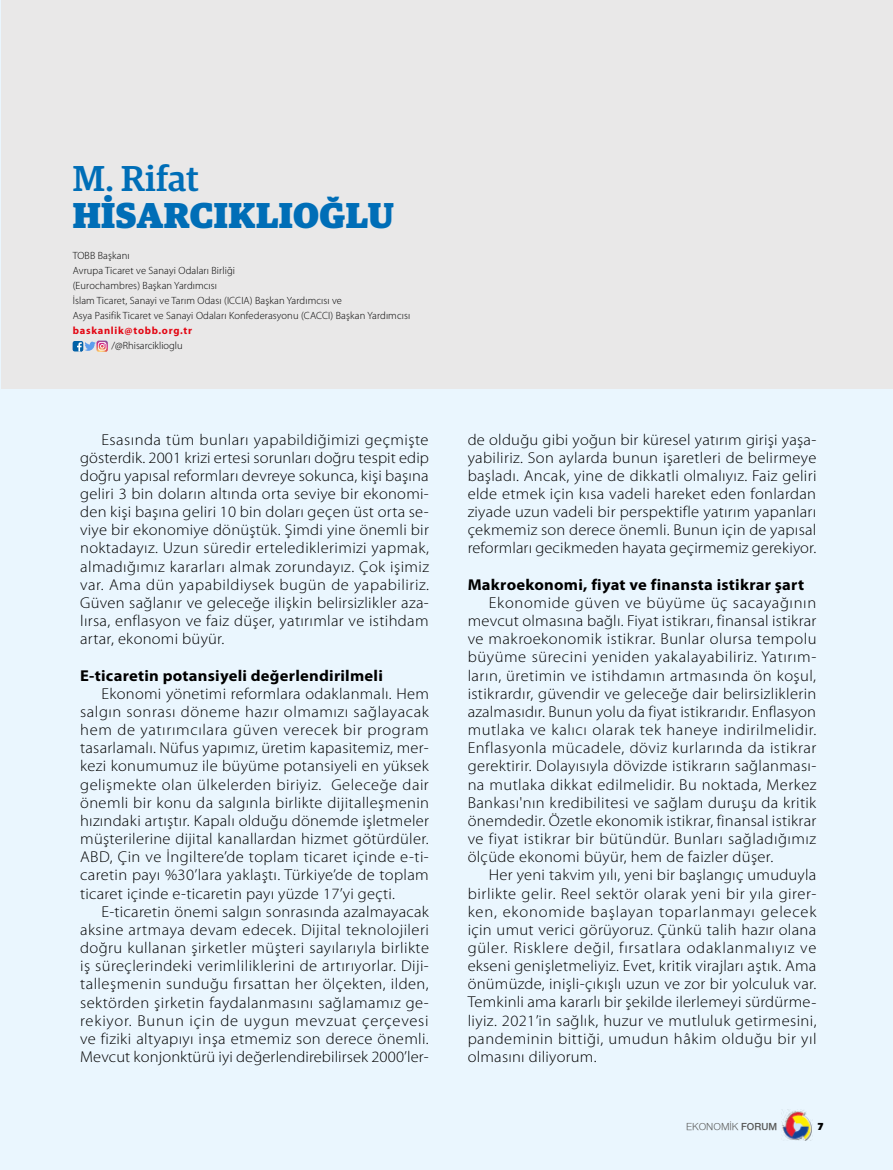
<style>
.page{position:relative;width:893px;height:1170px;background:#fff}
.page>*{position:absolute;margin:0;border:0;box-sizing:border-box;transform-origin:0 0}
.t1{font:900 36px "Guardian Egyp";letter-spacing:.01em;color:#006eb7}
.t2{font:500 36px "Guardian Egyp";letter-spacing:.005em;color:#006eb7}
.t3{font:300 15.75px/18.1px "Myriad Pro";letter-spacing:.015em;color:#000;text-align:justify;scale:1.05 1}
.t4{font:700 15.75px "Myriad Pro";letter-spacing:.015em;color:#000;scale:1.05 1}
.t5{font:300 10.5px/15px "Myriad Pro";letter-spacing:.01em;color:#000}
.t6{font:700 10.5px "Myriad Pro";letter-spacing:.07em;color:#e30613}
.t7{font:10.5px "Nimbus Sans Novus";color:#575756}
.t8{font:900 10.5px "PF Agora Sans Pro";color:#000}
.s1{font-weight:600}
</style>
<div class="page">
<div style="left:0;top:0;width:893px;height:1169px;background:#eaf6fe"></div>
<div style="left:1px;top:0;width:892px;height:388px;background:#e9e8e8"></div>
<img style="left:781px;top:1109px;width:31px;height:31px">
<svg style="left:73px;top:340px;width:35px;height:12px"></svg>
<h1 class="t2" style="left:73px;top:152px;width:128px">M. Rifat</h1>
<h1 class="t1" style="left:73px;top:187px;width:323px">HİSARCIKLIOĞLU</h1>
<p class="t5" style="left:73px;top:248px;width:339px">TOBB Başkanı<br>Avrupa Ticaret ve Sanayi Odaları Birliği<br>(Eurochambres) Başkan Yardımcısı<br>İslam Ticaret, Sanayi ve Tarım Odası (ICCIA) Başkan Yardımcısı ve<br>Asya Pasifik Ticaret ve Sanayi Odaları Konfederasyonu (CACCI) Başkan Yardımcısı</p>
<p class="t6" style="left:73px;top:324px;width:121px">baskanlik@tobb.org.tr</p>
<p class="t5" style="left:112px;top:338px;width:73px">/@Rhisarciklioglu</p>
<p class="t3" style="left:80px;top:430px;width:334px;text-indent:21px">Esasında tüm bunları yapabildiğimizi geçmişte gösterdik. 2001 krizi ertesi sorunları doğru tespit edip doğru yapısal reformları devreye sokunca, kişi başına geliri 3 bin doların altında orta seviye bir ekonomi&shy;den kişi başına geliri 10 bin doları geçen üst orta se&shy;viye bir ekonomiye dönüştük. Şimdi yine önemli bir noktadayız. Uzun süredir ertelediklerimizi yapmak, almadığımız kararları almak zorundayız. Çok işimiz var. Ama dün yapabildiysek bugün de yapabiliriz.<br>Güven sağlanır ve geleceğe ilişkin belirsizlikler aza&shy;lırsa, enflasyon ve faiz düşer, yatırımlar ve istihdam artar, ekonomi büyür.</p>
<p class="t4" style="left:80px;top:666px;width:290px">E-ticaretin potansiyeli değerlendirilmeli</p>
<p class="t3" style="left:80px;top:684px;width:334px;text-indent:21px">Ekonomi yönetimi reformlara odaklanmalı. Hem salgın sonrası döneme hazır olmamızı sağlayacak hem de yatırımcılara güven verecek bir program tasarlamalı. Nüfus yapımız, üretim kapasitemiz, mer&shy;kezi konumumuz ile büyüme potansiyeli en yüksek gelişmekte olan ülkelerden biriyiz. Geleceğe dair önemli bir konu da salgınla birlikte dijitalleşmenin hızındaki artıştır. Kapalı olduğu dönemde işletmeler müşterilerine dijital kanallardan hizmet götürdüler.<br>ABD, Çin ve İngiltere’de toplam ticaret içinde e-ti&shy;caretin payı %30’lara yaklaştı. Türkiye’de de toplam ticaret içinde e-ticaretin payı yüzde 17’yi geçti.</p>
<p class="t3" style="left:80px;top:902px;width:334px;text-indent:21px">E-ticaretin önemi salgın sonrasında azalmayacak aksine artmaya devam edecek. Dijital teknolojileri doğru kullanan şirketler müşteri sayılarıyla birlikte iş süreçlerindeki verimliliklerini de artırıyorlar. Diji&shy;talleşmenin sunduğu fırsattan her ölçekten, ilden, sektörden şirketin faydalanmasını sağlamamız ge&shy;rekiyor. Bunun için de uygun mevzuat çerçevesi ve fiziki altyapıyı inşa etmemiz son derece önemli.<br>Mevcut konjonktürü iyi değerlendirebilirsek 2000’ler-</p>
<p class="t3" style="left:468px;top:430px;width:334px">de olduğu gibi yoğun bir küresel yatırım girişi yaşa&shy;yabiliriz. Son aylarda bunun işaretleri de belirmeye başladı. Ancak, yine de dikkatli olmalıyız. Faiz geliri elde etmek için kısa vadeli hareket eden fonlardan ziyade uzun vadeli bir perspektifle yatırım yapanları çekmemiz son derece önemli. Bunun için de yapısal reformları gecikmeden hayata geçirmemiz gerekiyor.</p>
<p class="t4" style="left:468px;top:575px;width:322px">Makroekonomi, fiyat ve finansta istikrar şart</p>
<p class="t3" style="left:468px;top:594px;width:334px;text-indent:21px">Ekonomide güven ve büyüme üç sacayağının mevcut olmasına bağlı. Fiyat istikrarı, finansal istikrar ve makroekonomik istikrar. Bunlar olursa tempolu büyüme sürecini yeniden yakalayabiliriz. Yatırım&shy;ların, üretimin ve istihdamın artmasında ön koşul, istikrardır, güvendir ve geleceğe dair belirsizliklerin azalmasıdır. Bunun yolu da fiyat istikrarıdır. Enflasyon mutlaka ve kalıcı olarak tek haneye indirilmelidir.<br>Enflasyonla mücadele, döviz kurlarında da istikrar gerektirir. Dolayısıyla dövizde istikrarın sağlanması&shy;na mutlaka dikkat edilmelidir. Bu noktada, Merkez Bankası'nın kredibilitesi ve sağlam duruşu da kritik önemdedir. Özetle ekonomik istikrar, finansal istikrar ve fiyat istikrar bir bütündür. Bunları sağladığımız ölçüde ekonomi büyür, hem de faizler düşer.</p>
<p class="t3" style="left:468px;top:866px;width:334px;text-indent:21px">Her yeni takvim yılı, yeni bir başlangıç umuduyla birlikte gelir. Reel sektör olarak yeni bir yıla girer&shy;ken, ekonomide başlayan toparlanmayı gelecek için umut verici görüyoruz. Çünkü talih hazır olana güler. Risklere değil, fırsatlara odaklanmalıyız ve ekseni genişletmeliyiz. Evet, kritik virajları aştık. Ama önümüzde, inişli-çıkışlı uzun ve zor bir yolculuk var.<br>Temkinli ama kararlı bir şekilde ilerlemeyi sürdürme&shy;liyiz. 2021’in sağlık, huzur ve mutluluk getirmesini, pandeminin bittiği, umudun hâkim olduğu bir yıl olmasını diliyorum.</p>
<p class="t7" style="left:686px;top:1120px;width:93px">EKONOMİK <span class="s1">FORUM</span></p>
<p class="t8" style="left:817px;top:1119px;width:8px">7</p>
</div>
